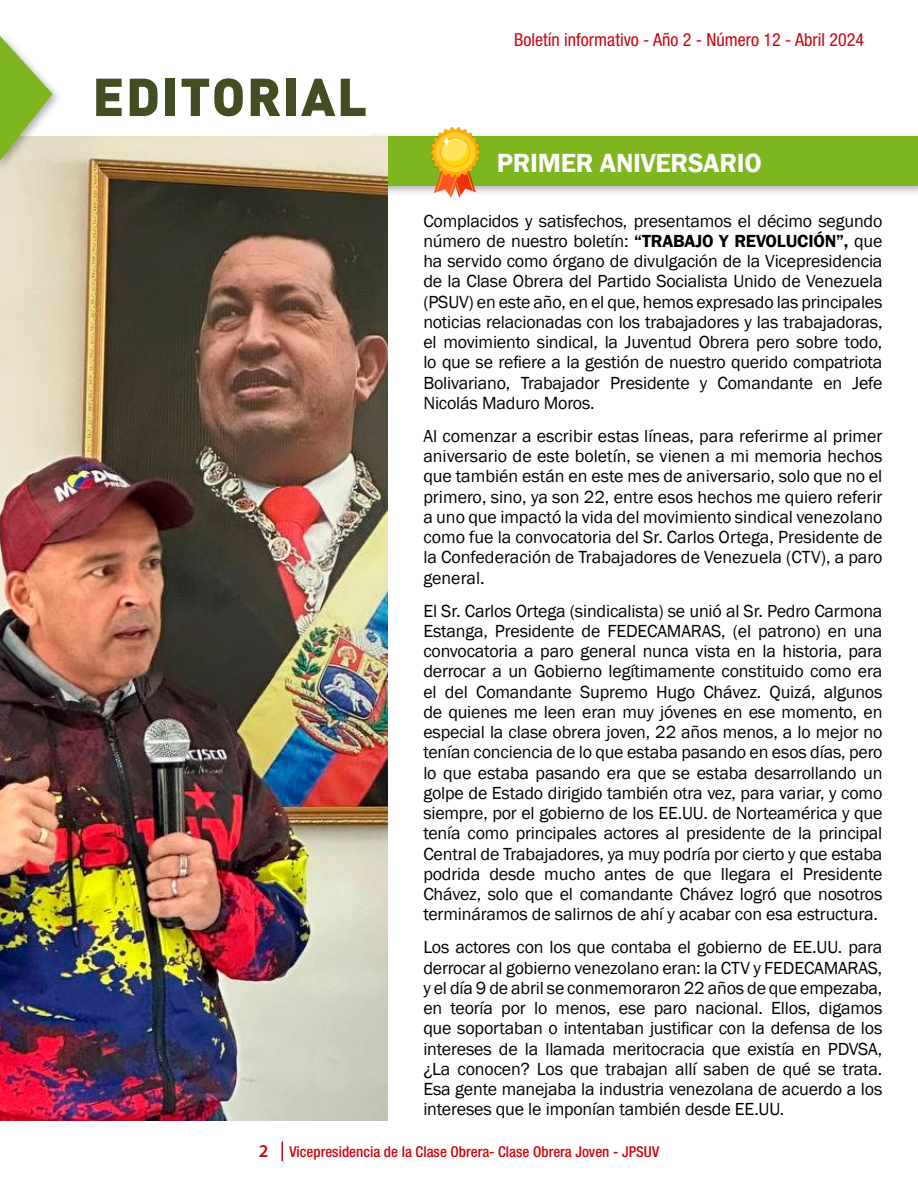
<style>
.page{position:relative;width:918px;height:1188px;background:#fff}
.page>*{position:absolute;margin:0;border:0;box-sizing:border-box;transform-origin:0 0}
.t1{font:900 52.5px "DIN Pro";letter-spacing:.03em;color:#424e21}
.t2{font:600 27px "Franklin Gothic";letter-spacing:-.01em;color:#fff}
.t3{font:18px/20.2px "Franklin Gothic";letter-spacing:-.01em;color:#000;text-align:justify}
.t4{font:condensed 18px "Helvetica Neue LT Std";color:#cb0610}
.t5{font:500 condensed 15px "Helvetica Neue";color:#cb0610}
.s1{font-weight:600}
.s2{font-family:"Myriad Pro";font-weight:600;font-stretch:normal;font-size:18px}
</style>
<div class="page">
<svg style="left:281px;top:1142px;width:2px;height:19px"></svg>
<div style="left:361px;top:131px;width:557px;height:66px;background:#000;opacity:.31"></div>
<div style="left:367px;top:136px;width:551px;height:49px;background:#7eb61f"></div>
<img style="left:0;top:136px;width:387px;height:984px">
<div style="left:0;top:30px;width:63px;height:143px;background:#000;opacity:.31"></div>
<svg style="left:0;top:36px;width:53px;height:124px"></svg>
<img style="left:423px;top:127px;width:62px;height:70px">
<h1 class="t1" style="left:92px;top:52px;width:276px">EDITORIAL</h1>
<p class="t4" style="left:514px;top:29px;width:351px">Boletín informativo - Año 2 - Número 12 - Abril 2024</p>
<h2 class="t2" style="left:497px;top:147px;width:266px">PRIMER ANIVERSARIO</h2>
<p class="t3" style="left:423px;top:211px;width:461px">Complacidos y satisfechos, presentamos el décimo segundo número de nuestro boletín: <span class="s1">“TRABAJO Y REVOLUCIÓN”,</span> que ha servido como órgano de divulgación de la Vicepresidencia de la Clase Obrera del Partido Socialista Unido de Venezuela (PSUV) en este año, en el que, hemos expresado las principales noticias relacionadas con los trabajadores y las trabajadoras, el movimiento sindical, la Juventud Obrera pero sobre todo, lo que se refiere a la gestión de nuestro querido compatriota Bolivariano, Trabajador Presidente y Comandante en Jefe Nicolás Maduro Moros.</p>
<p class="t3" style="left:423px;top:426px;width:461px">Al comenzar a escribir estas líneas, para referirme al primer aniversario de este boletín, se vienen a mi memoria hechos que también están en este mes de aniversario, solo que no el primero, sino, ya son 22, entre esos hechos me quiero referir a uno que impactó la vida del movimiento sindical venezolano como fue la convocatoria del Sr. Carlos Ortega, Presidente de la Confederación de Trabajadores de Venezuela (CTV), a paro general.</p>
<p class="t3" style="left:423px;top:601px;width:461px">El Sr. Carlos Ortega (sindicalista) se unió al Sr. Pedro Carmona Estanga, Presidente de FEDECAMARAS, (el patrono) en una convocatoria a paro general nunca vista en la historia, para derrocar a un Gobierno legítimamente constituido como era el del Comandante Supremo Hugo Chávez. Quizá, algunos de quienes me leen eran muy jóvenes en ese momento, en especial la clase obrera joven, 22 años menos, a lo mejor no tenían conciencia de lo que estaba pasando en esos días, pero lo que estaba pasando era que se estaba desarrollando un golpe de Estado dirigido también otra vez, para variar, y como siempre, por el gobierno de los EE.UU. de Norteamérica y que tenía como principales actores al presidente de la principal Central de Trabajadores, ya muy podría por cierto y que estaba podrida desde mucho antes de que llegara el Presidente Chávez, solo que el comandante Chávez logró que nosotros termináramos de salirnos de ahí y acabar con esa estructura.</p>
<p class="t3" style="left:423px;top:938px;width:461px">Los actores con los que contaba el gobierno de EE.UU. para derrocar al gobierno venezolano eran: la CTV y FEDECAMARAS, y el día 9 de abril se conmemoraron 22 años de que empezaba, en teoría por lo menos, ese paro nacional. Ellos, digamos que soportaban o intentaban justificar con la defensa de los intereses de la llamada meritocracia que existía en PDVSA, ¿La conocen? Los que trabajan allí saben de qué se trata.<br>Esa gente manejaba la industria venezolana de acuerdo a los intereses que le imponían también desde EE.UU.</p>
<p class="t5" style="left:259px;top:1143px;width:402px"><span class="s2">2</span> Vicepresidencia de la Clase Obrera- Clase Obrera Joven - JPSUV</p>
</div>
